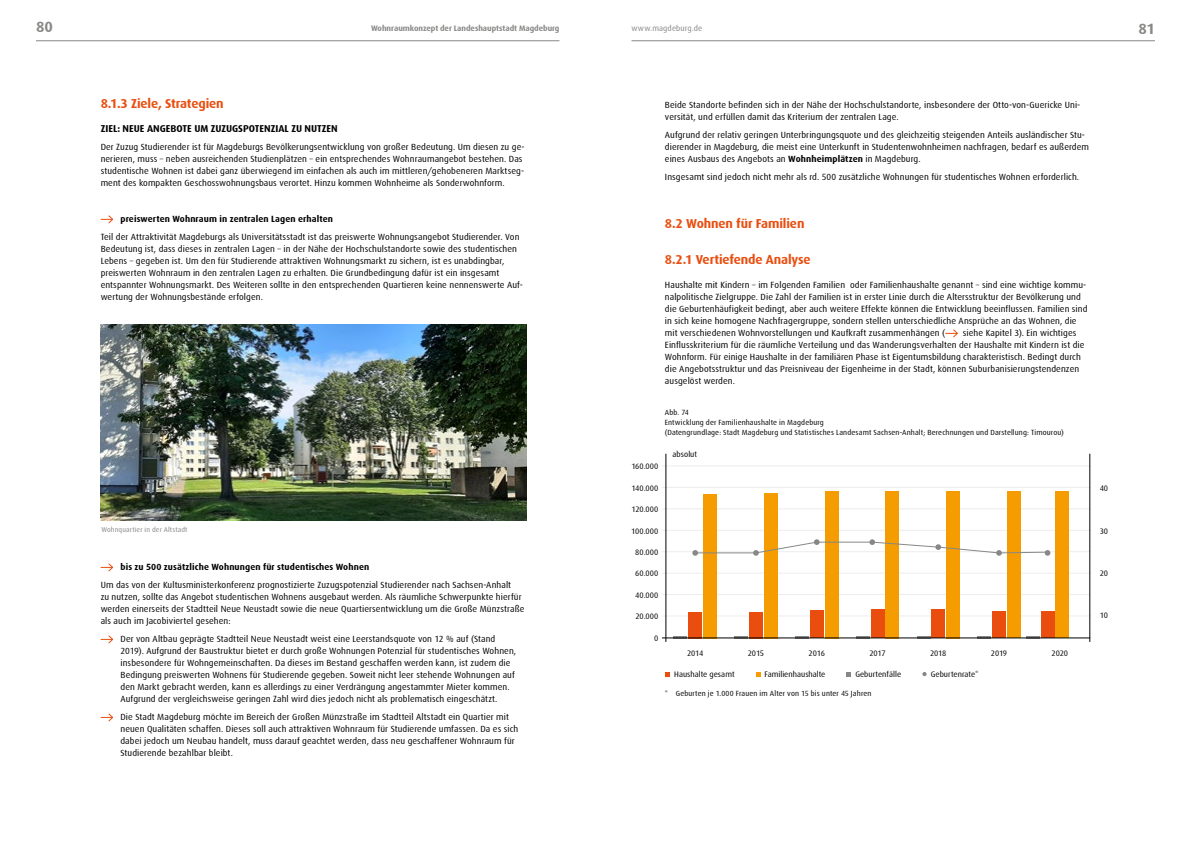
<style>
.page{position:relative;width:1191px;height:842px;background:#fff}
.page>*{position:absolute;margin:0;border:0;box-sizing:border-box;transform-origin:0 0}
.t1{font:700 15px "Dax";color:#878786}
.t2{font:700 13px "Dax";letter-spacing:-.01em;color:#e94e0f}
.t3{font:700 10px "Dax";color:#000}
.t4{font:9px/12px "Dax";letter-spacing:.01em;color:#000}
.t5{font:700 9px "Dax";letter-spacing:.01em;color:#000}
.t6{font:8px "Dax";letter-spacing:.005em;color:#000}
.t7{font:700 8px "Dax";letter-spacing:-.005em;color:#878786}
.t8{font:8px "Dax";letter-spacing:.015em;color:#878786}
.t9{font:7.5px/10px "Dax";letter-spacing:.015em;color:#000}
.t10{font:7px "Dax";letter-spacing:.02em;color:#878786}
.s1{font-weight:700}
</style>
<div class="page">
<hr style="left:36px;top:41px;width:523px;height:1px;background:#878786">
<hr style="left:631px;top:41px;width:524px;height:1px;background:#878786">
<svg style="left:101px;top:215px;width:12px;height:9px"></svg>
<svg style="left:101px;top:563px;width:12px;height:9px"></svg>
<svg style="left:101px;top:635px;width:12px;height:9px"></svg>
<svg style="left:101px;top:713px;width:12px;height:9px"></svg>
<svg style="left:945px;top:329px;width:13px;height:9px"></svg>
<img style="left:101px;top:325px;width:425px;height:196px">
<hr style="left:662px;top:616px;width:428px;height:1px;background:#ededed">
<hr style="left:662px;top:594px;width:428px;height:1px;background:#ededed">
<hr style="left:662px;top:573px;width:428px;height:1px;background:#ededed">
<hr style="left:662px;top:551px;width:428px;height:1px;background:#ededed">
<hr style="left:662px;top:530px;width:428px;height:1px;background:#ededed">
<hr style="left:662px;top:487px;width:428px;height:1px;background:#ededed">
<hr style="left:662px;top:466px;width:428px;height:1px;background:#ededed">
<hr style="left:662px;top:509px;width:428px;height:1px;background:#ededed">
<hr style="left:665px;top:454px;width:1px;height:188px;background:#000">
<hr style="left:1089px;top:454px;width:1px;height:188px;background:#000">
<div style="left:688px;top:612px;width:14px;height:26px;background:#e94e0f"></div>
<div style="left:749px;top:612px;width:13px;height:26px;background:#e94e0f"></div>
<div style="left:810px;top:610px;width:13px;height:28px;background:#e94e0f"></div>
<div style="left:871px;top:609px;width:13px;height:28px;background:#e94e0f"></div>
<div style="left:931px;top:609px;width:14px;height:28px;background:#e94e0f"></div>
<div style="left:992px;top:611px;width:13px;height:26px;background:#e94e0f"></div>
<div style="left:1041px;top:611px;width:13px;height:26px;background:#e94e0f"></div>
<svg style="left:674px;top:636px;width:13px;height:1px"></svg>
<svg style="left:734px;top:636px;width:14px;height:1px"></svg>
<svg style="left:795px;top:636px;width:13px;height:1px"></svg>
<svg style="left:856px;top:636px;width:13px;height:1px"></svg>
<svg style="left:917px;top:636px;width:13px;height:1px"></svg>
<svg style="left:977px;top:636px;width:14px;height:1px"></svg>
<svg style="left:1026px;top:636px;width:13px;height:1px"></svg>
<div style="left:703px;top:494px;width:13px;height:144px;background:#f59c00"></div>
<div style="left:764px;top:493px;width:13px;height:145px;background:#f59c00"></div>
<div style="left:825px;top:491px;width:13px;height:147px;background:#f59c00"></div>
<div style="left:885px;top:491px;width:14px;height:147px;background:#f59c00"></div>
<div style="left:946px;top:491px;width:13px;height:147px;background:#f59c00"></div>
<div style="left:1007px;top:491px;width:13px;height:147px;background:#f59c00"></div>
<div style="left:1055px;top:491px;width:14px;height:147px;background:#f59c00"></div>
<hr style="left:662px;top:637px;width:428px;height:1px;background:#000">
<svg style="left:665px;top:672px;width:5px;height:5px"></svg>
<svg style="left:756px;top:672px;width:4px;height:5px"></svg>
<svg style="left:846px;top:672px;width:5px;height:5px"></svg>
<svg style="left:922px;top:672px;width:4px;height:4px"></svg>
<svg style="left:692px;top:539px;width:358px;height:17px"></svg>
<h1 class="t1" style="left:36px;top:18px;width:18px">80</h1>
<p class="t7" style="left:371px;top:23px;width:190px">Wohnraumkonzept der Landeshauptstadt Magdeburg</p>
<p class="t8" style="left:631px;top:23px;width:72px">www.magdeburg.de</p>
<h1 class="t1" style="left:1138px;top:20px;width:18px">81</h1>
<h2 class="t2" style="left:101px;top:96px;width:125px">8.1.3 Ziele, Strategien</h2>
<p class="t3" style="left:101px;top:123px;width:239px">ZIEL: NEUE ANGEBOTE UM ZUZUGSPOTENZIAL ZU NUTZEN</p>
<p class="t4" style="left:101px;top:141px;width:425px">Der Zuzug Studierender ist für Magdeburgs Bevölkerungsentwicklung von großer Bedeutung. Um diesen zu ge&shy;nerieren, muss – neben ausreichenden Studienplätzen – ein entsprechendes Wohnraumangebot bestehen. Das studentische Wohnen ist dabei ganz überwiegend im einfachen als auch im mittleren/gehobeneren Marktseg&shy;ment des kompakten Geschosswohnungsbaus verortet. Hinzu kommen Wohnheime als Sonderwohnform.</p>
<p class="t5" style="left:120px;top:214px;width:214px">preiswerten Wohnraum in zentralen Lagen erhalten</p>
<p class="t4" style="left:101px;top:231px;width:424px">Teil der Attraktivität Magdeburgs als Universitätsstadt ist das preiswerte Wohnungsangebot Studierender. Von Bedeutung ist, dass dieses in zentralen Lagen – in der Nähe der Hochschulstandorte sowie des studentischen Lebens – gegeben ist. Um den für Studierende attraktiven Wohnungsmarkt zu sichern, ist es unabdingbar, preiswerten Wohnraum in den zentralen Lagen zu erhalten. Die Grundbedingung dafür ist ein insgesamt entspannter Wohnungsmarkt. Des Weiteren sollte in den entsprechenden Quartieren keine nennenswerte Auf&shy;wertung der Wohnungsbestände erfolgen.</p>
<p class="t10" style="left:101px;top:526px;width:88px">Wohnquartier in der Altstadt</p>
<p class="t5" style="left:120px;top:562px;width:250px">bis zu 500 zusätzliche Wohnungen für studentisches Wohnen</p>
<p class="t4" style="left:101px;top:579px;width:425px">Um das von der Kultusministerkonferenz prognostizierte Zuzugspotenzial Studierender nach Sachsen-Anhalt<br>zu nutzen, sollte das Angebot studentischen Wohnens ausgebaut werden. Als räumliche Schwerpunkte hierfür werden einerseits der Stadtteil Neue Neustadt sowie die neue Quartiersentwicklung um die Große Münzstraße als auch im Jacobiviertel gesehen:</p>
<p class="t4" style="left:120px;top:633px;width:397px">Der von Altbau geprägte Stadtteil Neue Neustadt weist eine Leerstandsquote von 12 % auf (Stand 2019). Aufgrund der Baustruktur bietet er durch große Wohnungen Potenzial für studentisches Wohnen, insbesondere für Wohngemeinschaften. Da dieses im Bestand geschaffen werden kann, ist zudem die Bedingung preiswerten Wohnens für Studierende gegeben. Soweit nicht leer stehende Wohnungen auf den Markt gebracht werden, kann es allerdings zu einer Verdrängung angestammter Mieter kommen.<br>Aufgrund der vergleichsweise geringen Zahl wird dies jedoch nicht als problematisch eingeschätzt.</p>
<p class="t4" style="left:120px;top:711px;width:399px">Die Stadt Magdeburg möchte im Bereich der Großen Münzstraße im Stadtteil Altstadt ein Quartier mit neuen Qualitäten schaffen. Dieses soll auch attraktiven Wohnraum für Studierende umfassen. Da es sich dabei jedoch um Neubau handelt, muss darauf geachtet werden, dass neu geschaffener Wohnraum für Studierende bezahlbar bleibt.</p>
<p class="t4" style="left:665px;top:99px;width:417px">Beide Standorte befinden sich in der Nähe der Hochschulstandorte, insbesondere der Otto-von-Guericke Uni&shy;versität, und erfüllen damit das Kriterium der zentralen Lage.</p>
<p class="t4" style="left:665px;top:129px;width:425px">Aufgrund der relativ geringen Unterbringungsquote und des gleichzeitig steigenden Anteils ausländischer Stu&shy;dierender in Magdeburg, die meist eine Unterkunft in Studentenwohnheimen nachfragen, bedarf es außerdem eines Ausbaus des Angebots an <span class="s1">Wohnheimplätzen</span> in Magdeburg.</p>
<p class="t4" style="left:665px;top:171px;width:416px">Insgesamt sind jedoch nicht mehr als rd. 500 zusätzliche Wohnungen für studentisches Wohnen erforderlich.</p>
<h2 class="t2" style="left:665px;top:216px;width:141px">8.2 Wohnen für Familien</h2>
<h2 class="t2" style="left:665px;top:252px;width:147px">8.2.1 Vertiefende Analyse</h2>
<p class="t4" style="left:665px;top:279px;width:424px">Haushalte mit Kindern – im Folgenden Familien oder Familienhaushalte genannt – sind eine wichtige kommu&shy;nalpolitische Zielgruppe. Die Zahl der Familien ist in erster Linie durch die Altersstruktur der Bevölkerung und die Geburtenhäufigkeit bedingt, aber auch weitere Effekte können die Entwicklung beeinflussen. Familien sind in sich keine homogene Nachfragergruppe, sondern stellen unterschiedliche Ansprüche an das Wohnen, die mit verschiedenen Wohnvorstellungen und Kaufkraft zusammenhängen (</p>
<p class="t4" style="left:665px;top:327px;width:421px;text-indent:298px">siehe Kapitel 3). Ein wichtiges Einflusskriterium für die räumliche Verteilung und das Wanderungsverhalten der Haushalte mit Kindern ist die Wohnform. Für einige Haushalte in der familiären Phase ist Eigentumsbildung charakteristisch. Bedingt durch die Angebotsstruktur und das Preisniveau der Eigenheime in der Stadt, können Suburbanisierungstendenzen ausgelöst werden.</p>
<p class="t9" style="left:665px;top:407px;width:400px">Abb. 74<br>Entwicklung der Familienhaushalte in Magdeburg<br>(Datengrundlage: Stadt Magdeburg und Statistisches Landesamt Sachsen-Anhalt; Berechnungen und Darstellung: Timourou)</p>
<p class="t6" style="left:631px;top:462px;width:29px">160.000</p>
<p class="t6" style="left:631px;top:505px;width:28px">120.000</p>
<p class="t6" style="left:631px;top:484px;width:29px">140.000</p>
<p class="t6" style="left:631px;top:526px;width:29px">100.000</p>
<p class="t6" style="left:635px;top:548px;width:25px">80.000</p>
<p class="t6" style="left:635px;top:569px;width:25px">60.000</p>
<p class="t6" style="left:635px;top:591px;width:25px">40.000</p>
<p class="t6" style="left:635px;top:612px;width:25px">20.000</p>
<p class="t6" style="left:654px;top:633px;width:6px">0</p>
<p class="t6" style="left:672px;top:450px;width:26px">absolut</p>
<p class="t6" style="left:687px;top:648px;width:18px">2014</p>
<p class="t6" style="left:748px;top:648px;width:18px">2015</p>
<p class="t6" style="left:808px;top:648px;width:18px">2016</p>
<p class="t6" style="left:869px;top:648px;width:18px">2017</p>
<p class="t6" style="left:930px;top:648px;width:18px">2018</p>
<p class="t6" style="left:991px;top:648px;width:18px">2019</p>
<p class="t6" style="left:1051px;top:648px;width:18px">2020</p>
<p class="t9" style="left:665px;top:688px;width:208px">* Geburten je 1.000 Frauen im Alter von 15 bis unter 45 Jahren</p>
<p class="t6" style="left:674px;top:670px;width:62px">Haushalte gesamt</p>
<p class="t6" style="left:764px;top:670px;width:62px">Familienhaushalte</p>
<p class="t6" style="left:855px;top:670px;width:47px">Geburtenfälle</p>
<p class="t6" style="left:930px;top:670px;width:49px">Geburtenrate*</p>
<p class="t6" style="left:1099px;top:484px;width:10px">40</p>
<p class="t6" style="left:1099px;top:526px;width:10px">30</p>
<p class="t6" style="left:1099px;top:569px;width:10px">20</p>
<p class="t6" style="left:1099px;top:611px;width:10px">10</p>
</div>
